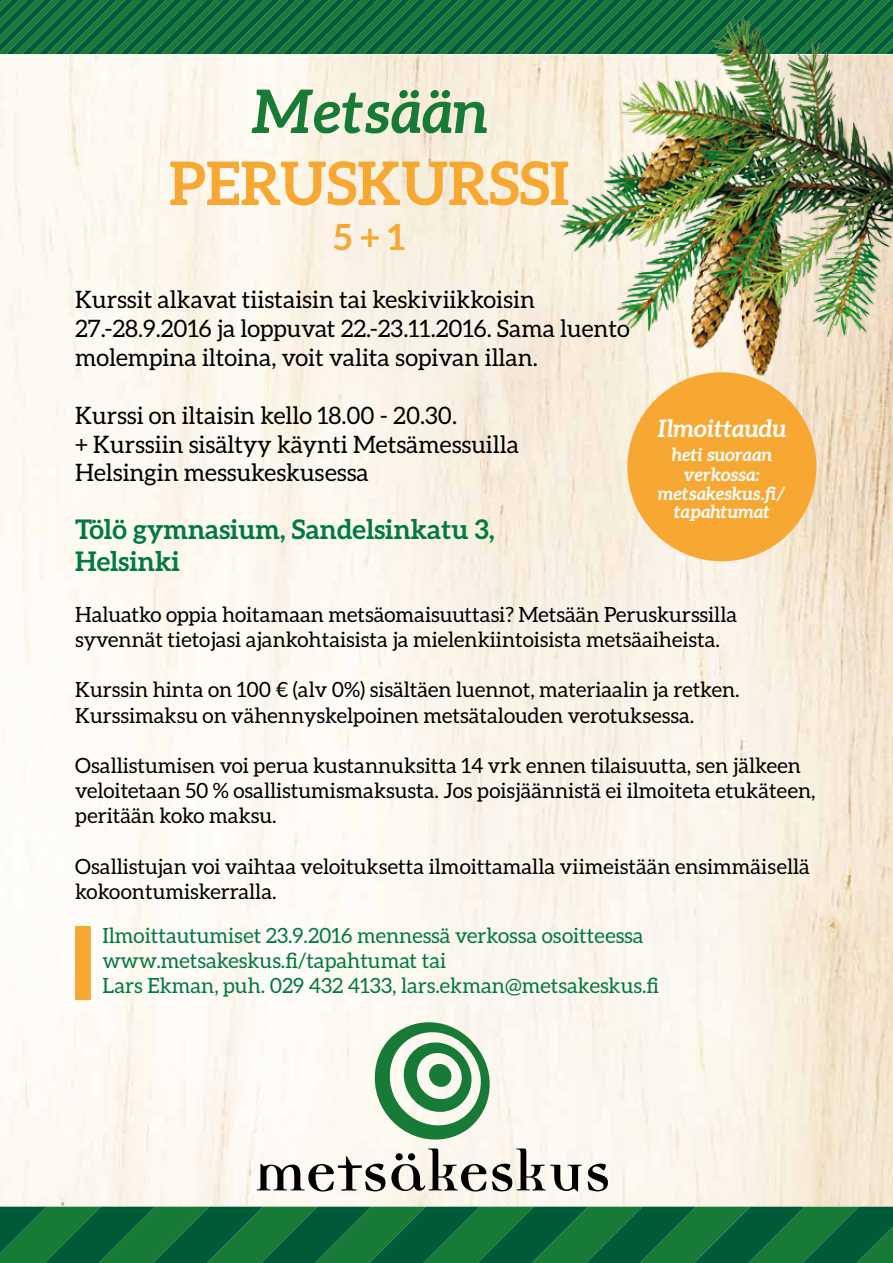
<style>
.page{position:relative;width:893px;height:1263px;background:#fff}
.page>*{position:absolute;margin:0;border:0;box-sizing:border-box;transform-origin:0 0}
.t1{font:700 60px "Aleo";color:#f7a833}
.t2{font:italic 700 60px "Aleo";color:#177a36}
.t3{font:700 36px "Aleo";color:#f7a833}
.t4{font:700 27px/32.4px "Aleo";color:#007a3e}
.t5{font:24px/28.8px "Aleo";color:#000}
.t6{font:italic 700 24px "Aleo";color:#fff}
.t7{font:21px/25.2px "Aleo";color:#000}
.t8{font:21px/25.2px "Aleo";color:#007a3e}
.t9{font:italic 700 18px/19.6px "Aleo";color:#fff;text-align:center}
</style>
<div class="page">
<img style="left:0;top:55px;width:893px;height:1151px">
<div style="left:75px;top:926px;width:16px;height:74px;background:#f7a833;border:2px solid #f7a833"></div>
<svg style="left:0;top:1206px;width:893px;height:57px;background:#0f6b39"></svg>
<div style="left:627px;top:372px;width:189px;height:189px;background:#f7a833;border-radius:50%"></div>
<svg style="left:0;top:0;width:893px;height:54px;background:#116d3c"></svg>
<img style="left:541px;top:1px;width:352px;height:408px">
<svg style="left:588px;top:1163px;width:20px;height:28px"></svg>
<svg style="left:257px;top:1022px;width:325px;height:169px"></svg>
<h1 class="t2" style="left:250px;top:77px;width:239px">Metsään</h1>
<h1 class="t1" style="left:169px;top:149px;width:402px">PERUSKURSSI</h1>
<h2 class="t3" style="left:333px;top:216px;width:73px">5 + 1</h2>
<p class="t5" style="left:75px;top:285px;width:556px">Kurssit alkavat tiistaisin tai keskiviikkoisin<br>27.-28.9.2016 ja loppuvat 22.-23.11.2016. Sama luento molempina iltoina, voit valita sopivan illan.</p>
<p class="t5" style="left:75px;top:400px;width:445px">Kurssi on iltaisin kello 18.00 - 20.30.<br>+ Kurssiin sisältyy käynti Metsämessuilla<br>Helsingin messukeskusessa</p>
<p class="t4" style="left:75px;top:512px;width:421px">Tölö gymnasium, Sandelsinkatu 3,<br>Helsinki</p>
<p class="t7" style="left:75px;top:601px;width:664px">Haluatko oppia hoitamaan metsäomaisuuttasi? Metsään Peruskurssilla syvennät tietojasi ajankohtaisista ja mielenkiintoisista metsäaiheista.</p>
<p class="t7" style="left:75px;top:677px;width:666px">Kurssin hinta on 100 € (alv 0%) sisältäen luennot, materiaalin ja retken.<br>Kurssimaksu on vähennyskelpoinen metsätalouden verotuksessa.</p>
<p class="t7" style="left:75px;top:753px;width:742px">Osallistumisen voi perua kustannuksitta 14 vrk ennen tilaisuutta, sen jälkeen veloitetaan 50 % osallistumismaksusta. Jos poisjäännistä ei ilmoiteta etukäteen, peritään koko maksu.</p>
<p class="t7" style="left:75px;top:853px;width:736px">Osallistujan voi vaihtaa veloituksetta ilmoittamalla viimeistään ensimmäisellä kokoontumiskerralla.</p>
<p class="t8" style="left:102px;top:922px;width:558px">Ilmoittautumiset 23.9.2016 mennessä verkossa osoitteessa www.metsakeskus.fi/tapahtumat tai<br>Lars Ekman, puh. 029 432 4133, lars.ekman@metsakeskus.fi</p>
<p class="t6" style="left:657px;top:414px;width:131px">Ilmoittaudu</p>
<p class="t9" style="left:658px;top:444px;width:130px">heti suoraan verkossa: metsakeskus.fi/</p>
<p class="t9" style="left:674px;top:502px;width:98px">tapahtumat</p>
</div>
